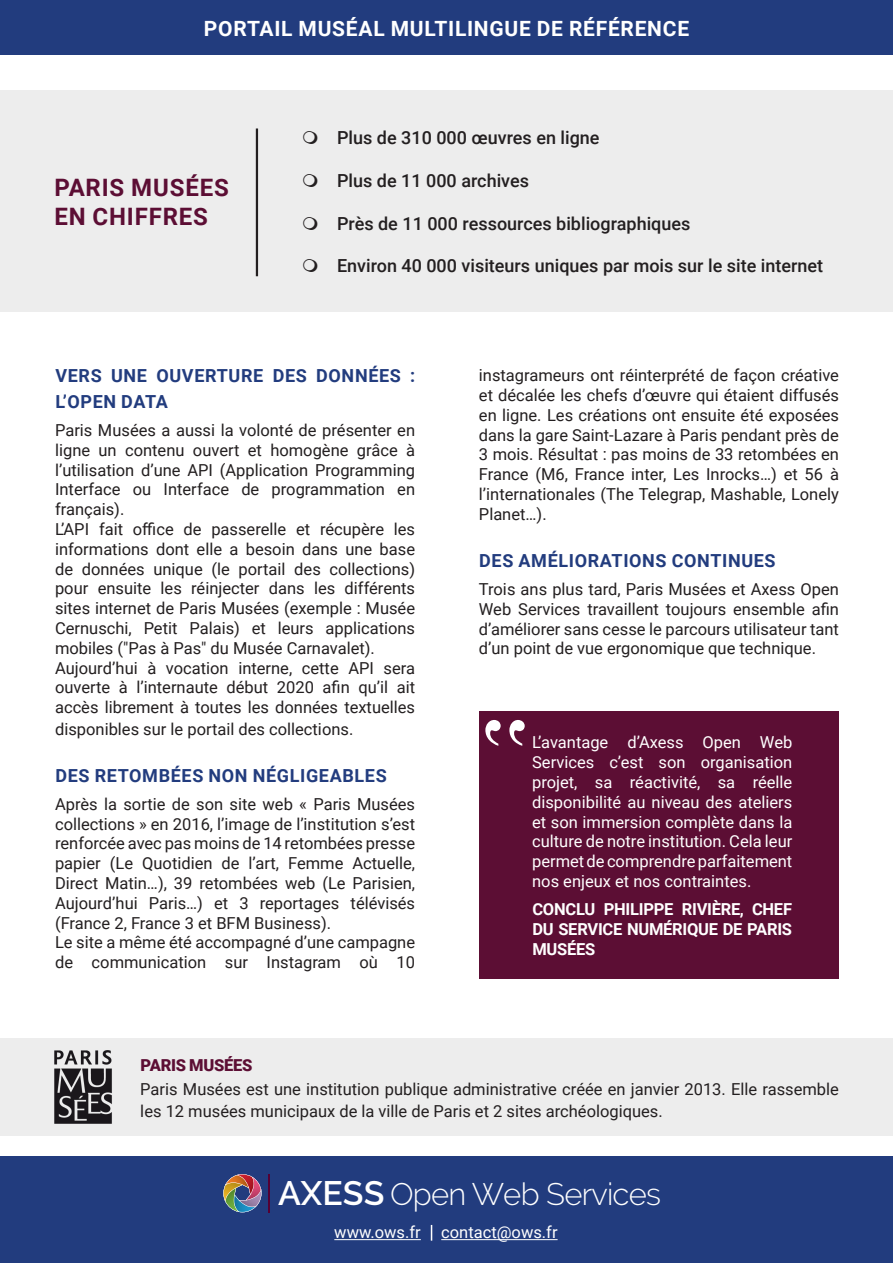
<style>
.page{position:relative;width:893px;height:1263px;background:#fff}
.page>*{position:absolute;margin:0;border:0;box-sizing:border-box;transform-origin:0 0}
.t1{font:300 31.05px "Raleway";letter-spacing:-.025em;color:#fff}
.t2{font:700 24px/28.8px "Roboto";letter-spacing:.035em;color:#5c0e34}
.t3{font:700 21px "Roboto";letter-spacing:.035em;color:#fff}
.t4{font:500 18px "Roboto";color:#231f20}
.t5{font:700 18px/25.2px "Roboto";letter-spacing:.035em;color:#223c7e}
.t6{font:16.5px/19.8px "Roboto";color:#231f20;text-align:justify}
.t7{font:16.5px/19.8px "Roboto";color:#fff;text-align:justify}
.t8{font:700 16.5px/19.8px "Roboto";letter-spacing:-.015em;color:#fff;text-align:justify}
.t9{font:900 16.5px "Roboto";letter-spacing:-.015em;color:#5c0e34}
.s1{font-weight:600;font-size:33.75px}
</style>
<div class="page">
<div style="left:0;top:91px;width:893px;height:221px;background:#ededed"></div>
<div style="left:0;top:1037px;width:893px;height:98px;background:#ededed"></div>
<hr style="left:256px;top:128px;width:2px;height:148px;background:#231f20">
<div style="left:0;top:1157px;width:893px;height:106px;background:#223c7e"></div>
<svg style="left:223px;top:1174px;width:38px;height:38px"></svg>
<hr style="left:269px;top:1174px;width:1px;height:38px;background:#550034">
<div style="left:479px;top:711px;width:360px;height:268px;background:#5c0e34"></div>
<svg style="left:485px;top:720px;width:40px;height:26px"></svg>
<img style="left:54px;top:1050px;width:58px;height:74px">
<hr style="left:334px;top:1239px;width:87px;height:1px;background:#fff">
<hr style="left:441px;top:1239px;width:117px;height:1px;background:#fff">
<svg style="left:431px;top:1225px;width:1px;height:16px"></svg>
<div style="left:0;top:0;width:893px;height:54px;background:#223c7e"></div>
<p class="t3" style="left:204px;top:14px;width:487px">PORTAIL MUSÉAL MULTILINGUE DE RÉFÉRENCE</p>
<p class="t2" style="left:54px;top:172px;width:176px">PARIS MUSÉES<br>EN CHIFFRES</p>
<p class="t4" style="left:337px;top:125px;width:264px">Plus de 310 000 œuvres en ligne</p>
<p class="t4" style="left:337px;top:168px;width:193px">Plus de 11 000 archives</p>
<p class="t4" style="left:337px;top:210px;width:355px">Près de 11 000 ressources bibliographiques</p>
<p class="t4" style="left:337px;top:253px;width:488px">Environ 40 000 visiteurs uniques par mois sur le site internet</p>
<p class="t5" style="left:55px;top:363px;width:361px">VERS UNE OUVERTURE DES DONNÉES :<br>L’OPEN DATA</p>
<p class="t6" style="left:55px;top:419px;width:362px">Paris Musées a aussi la volonté de présenter en ligne un contenu ouvert et homogène grâce à l’utilisation d’une API (Application Programming Interface ou Interface de programmation en français).</p>
<p class="t6" style="left:55px;top:518px;width:362px">L’API fait office de passerelle et récupère les informations dont elle a besoin dans une base de données unique (le portail des collections) pour ensuite les réinjecter dans les différents sites internet de Paris Musées (exemple : Musée Cernuschi, Petit Palais) et leurs applications mobiles ("Pas à Pas" du Musée Carnavalet).</p>
<p class="t6" style="left:55px;top:657px;width:362px">Aujourd’hui à vocation interne, cette API sera ouverte à l’internaute début 2020 afin qu’il ait accès librement à toutes les données textuelles</p>
<p class="t6" style="left:55px;top:718px;width:300px">disponibles sur le portail des collections.</p>
<p class="t5" style="left:55px;top:762px;width:333px">DES RETOMBÉES NON NÉGLIGEABLES</p>
<p class="t6" style="left:55px;top:793px;width:362px">Après la sortie de son site web « Paris Musées collections » en 2016, l’image de l’institution s’est renforcée avec pas moins de 14 retombées presse papier (Le Quotidien de l’art, Femme Actuelle, Direct Matin…), 39 retombées web (Le Parisien, Aujourd’hui Paris…) et 3 reportages télévisés (France 2, France 3 et BFM Business).</p>
<p class="t6" style="left:55px;top:932px;width:362px">Le site a même été accompagné d’une campagne de communication sur Instagram où 10</p>
<p class="t6" style="left:479px;top:365px;width:362px">instagrameurs ont réinterprété de façon créative et décalée les chefs d’œuvre qui étaient diffusés en ligne. Les créations ont ensuite été exposées dans la gare Saint-Lazare à Paris pendant près de 3 mois. Résultat : pas moins de 33 retombées en France (M6, France inter, Les Inrocks…) et 56 à l’internationales (The Telegrap, Mashable, Lonely Planet…).</p>
<p class="t5" style="left:479px;top:547px;width:298px">DES AMÉLIORATIONS CONTINUES</p>
<p class="t6" style="left:479px;top:579px;width:362px">Trois ans plus tard, Paris Musées et Axess Open Web Services travaillent toujours ensemble afin d’améliorer sans cesse le parcours utilisateur tant d’un point de vue ergonomique que technique.</p>
<p class="t7" style="left:532px;top:732px;width:262px">L’avantage d’Axess Open Web Services c’est son organisation projet, sa réactivité, sa réelle disponibilité au niveau des ateliers et son immersion complète dans la culture de notre institution. Cela leur permet de comprendre parfaitement nos enjeux et nos contraintes.</p>
<p class="t8" style="left:532px;top:899px;width:261px">CONCLU PHILIPPE RIVIÈRE, CHEF DU SERVICE NUMÉRIQUE DE PARIS MUSÉES</p>
<p class="t9" style="left:141px;top:1054px;width:114px">PARIS MUSÉES</p>
<p class="t6" style="left:140px;top:1078px;width:700px;line-height:21.6px">Paris Musées est une institution publique administrative créée en janvier 2013. Elle rassemble les 12 musées municipaux de la ville de Paris et 2 sites archéologiques.</p>
<p class="t1" style="left:278px;top:1176px;width:385px"><span class="s1">AXESS</span> Open Web Services</p>
<p class="t7" style="left:334px;top:1222px;width:225px">www.ows.fr contact@ows.fr</p>
</div>
